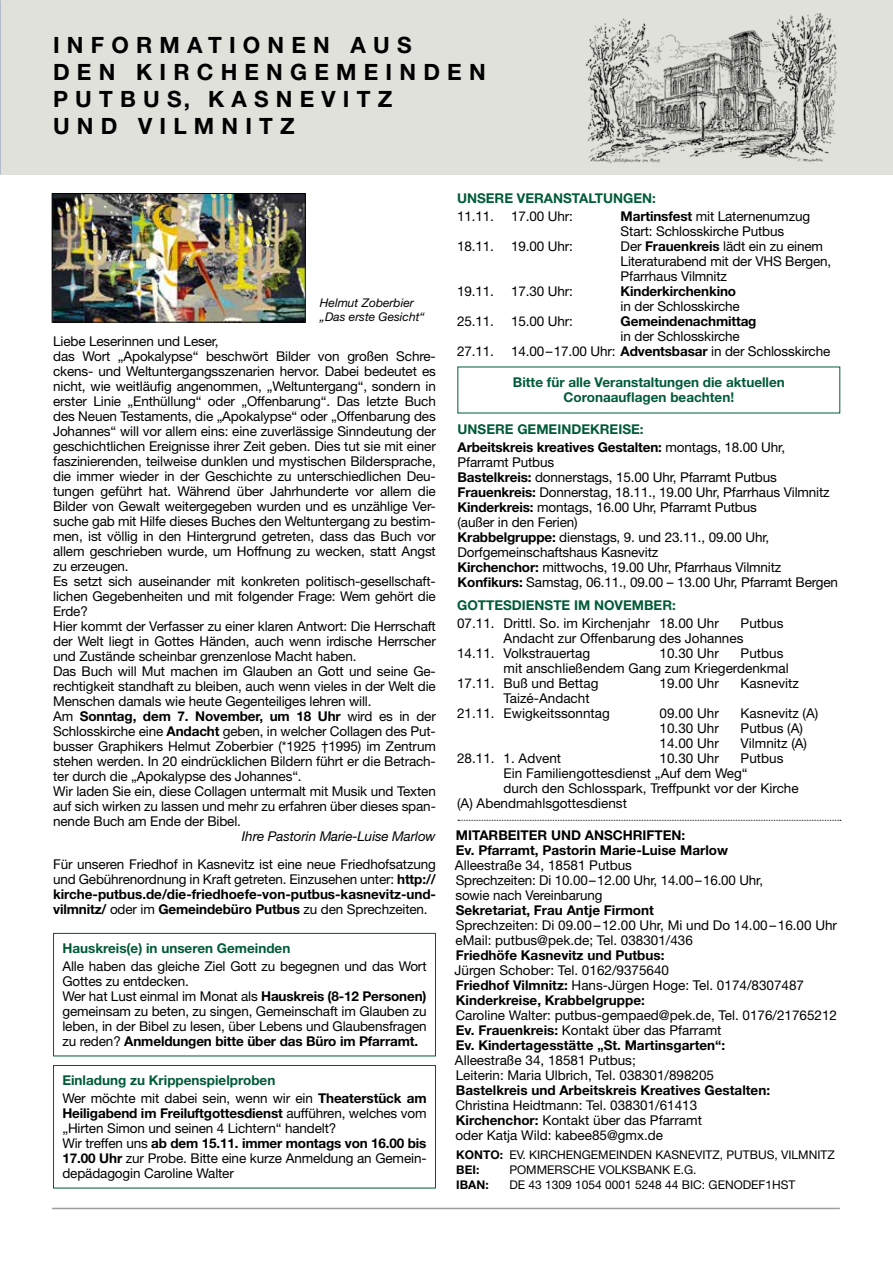
<style>
.page{position:relative;width:893px;height:1263px;background:#fff}
.page>*{position:absolute;margin:0;border:0;box-sizing:border-box;transform-origin:0 0}
.t1{font:700 22.5px/27px "Helvetica Neue LT Std";letter-spacing:.32em;color:#000}
.t2{font:13.5px/15px "Helvetica Neue LT Std";letter-spacing:-.01em;color:#000}
.t3{font:700 13.5px/15px "Helvetica Neue LT Std";color:#000}
.t4{font:700 13.5px/15px "Helvetica Neue LT Std";color:#005b37;text-align:center}
.t5{font:italic 13.5px "Helvetica Neue LT Std";letter-spacing:-.01em;color:#000}
.t6{font:12px/15px "Helvetica Neue LT Std";color:#000}
.t7{font:italic 12px/14.2px "Helvetica Neue LT";color:#000}
.t8{font:700 12px "Helvetica Neue LT Std";color:#000}
.s1{font-weight:700}
.s2{font-weight:700;color:#005b37}
.s3{color:#005b37}
.s4{font-weight:400}
</style>
<div class="page">
<hr style="left:52px;top:1208px;width:788px;height:1px;background:#9d9d9c">
<div style="left:1px;top:0;width:892px;height:174px;background:#dfe1da"></div>
<img style="left:585px;top:13px;width:252px;height:150px">
<svg style="left:458px;top:820px;width:383px;height:1px"></svg>
<div style="left:53px;top:933px;width:383px;height:123px;border:1px solid #005b37"></div>
<img style="left:54px;top:195px;width:249px;height:125px">
<div style="left:52px;top:193px;width:253px;height:129px;border:1px solid #000"></div>
<div style="left:53px;top:1065px;width:383px;height:123px;border:1px solid #005b37"></div>
<h1 class="t1" style="left:53px;top:31px;width:434px">INFORMATIONEN AUS<br>DEN KIRCHENGEMEINDEN<br>PUTBUS, KASNEVITZ<br>UND VILMNITZ</h1>
<p class="t7" style="left:320px;top:295px;width:106px">Helmut Zoberbier „Das erste Gesicht“</p>
<p class="t2" style="left:53px;top:333px;width:384px">Liebe Leserinnen und Leser,<br>das Wort „Apokalypse“ beschwört Bilder von großen Schre&shy;ckens- und Weltuntergangsszenarien hervor. Dabei bedeutet es nicht, wie weitläufig angenommen, „Weltuntergang“, sondern in erster Linie „Enthüllung“ oder „Offenbarung“. Das letzte Buch des Neuen Testaments, die „Apokalypse“ oder „Offenbarung des Johannes“ will vor allem eins: eine zuverlässige Sinndeutung der geschichtlichen Ereignisse ihrer Zeit geben. Dies tut sie mit einer faszinierenden, teilweise dunklen und mystischen Bildersprache, die immer wieder in der Geschichte zu unterschiedlichen Deu&shy;tungen geführt hat. Während über Jahrhunderte vor allem die Bilder von Gewalt weitergegeben wurden und es unzählige Ver&shy;suche gab mit Hilfe dieses Buches den Weltuntergang zu bestim&shy;men, ist völlig in den Hintergrund getreten, dass das Buch vor allem geschrieben wurde, um Hoffnung zu wecken, statt Angst zu erzeugen.<br>Es setzt sich auseinander mit konkreten politisch-gesellschaft&shy;lichen Gegebenheiten und mit folgender Frage: Wem gehört die Erde?<br>Hier kommt der Verfasser zu einer klaren Antwort: Die Herrschaft der Welt liegt in Gottes Händen, auch wenn irdische Herrscher und Zustände scheinbar grenzenlose Macht haben.<br>Das Buch will Mut machen im Glauben an Gott und seine Ge&shy;rechtigkeit standhaft zu bleiben, auch wenn vieles in der Welt die Menschen damals wie heute Gegenteiliges lehren will.<br>Am <span class="s1">Sonntag, dem 7. November, um 18 Uhr</span> wird es in der Schlosskirche eine <span class="s1">Andacht</span> geben, in welcher Collagen des Put&shy;busser Graphikers Helmut Zoberbier (*1925 †1995) im Zentrum stehen werden. In 20 eindrücklichen Bildern führt er die Betrach&shy;ter durch die „Apokalypse des Johannes“.<br>Wir laden Sie ein, diese Collagen untermalt mit Musik und Texten auf sich wirken zu lassen und mehr zu erfahren über dieses span&shy;nende Buch am Ende der Bibel.</p>
<p class="t5" style="left:242px;top:828px;width:195px">Ihre Pastorin Marie-Luise Marlow</p>
<p class="t2" style="left:53px;top:857px;width:384px;text-align:justify">Für unseren Friedhof in Kasnevitz ist eine neue Friedhofsatzung und Gebührenordnung in Kraft getreten. Einzusehen unter: <span class="s1">http:// kirche-putbus.de/die-friedhoefe-von-putbus-kasnevitz-und&shy;vilmnitz/</span> oder im <span class="s1">Gemeindebüro Putbus</span> zu den Sprechzeiten.</p>
<p class="t4" style="left:62px;top:940px;width:229px">Hauskreis(e) in unseren Gemeinden</p>
<p class="t2" style="left:62px;top:958px;width:366px">Alle haben das gleiche Ziel Gott zu begegnen und das Wort Gottes zu entdecken.<br>Wer hat Lust einmal im Monat als <span class="s1">Hauskreis (8-12 Personen) </span>gemeinsam zu beten, zu singen, Gemeinschaft im Glauben zu leben, in der Bibel zu lesen, über Lebens und Glaubensfragen zu reden? <span class="s1">Anmeldungen bitte über das Büro im Pfarramt.</span></p>
<p class="t2" style="left:62px;top:1071px;width:366px;line-height:18px"><span class="s2">Einladung zu Krippenspielproben<br></span>Wer möchte mit dabei sein, wenn wir ein <span class="s1">Theaterstück am</span></p>
<p class="t2" style="left:62px;top:1105px;width:366px"><span class="s1">Heiligabend im Freiluftgottesdienst</span> aufführen, welches vom „Hirten Simon und seinen 4 Lichtern“ handelt?<br>Wir treffen uns <span class="s1">ab dem 15.11. immer montags von 16.00 bis 17.00 Uhr</span> zur Probe. Bitte eine kurze Anmeldung an Gemein&shy;depädagogin Caroline Walter</p>
<p class="t4" style="left:457px;top:190px;width:200px">UNSERE VERANSTALTUNGEN:</p>
<p class="t2" style="left:457px;top:209px;width:38px">11.11.</p>
<p class="t2" style="left:511px;top:209px;width:63px">17.00 Uhr:</p>
<p class="t2" style="left:621px;top:209px;width:191px"><span class="s1">Martinsfest</span> mit Laternenumzug<br>Start: Schlosskirche Putbus</p>
<p class="t2" style="left:457px;top:239px;width:38px">18.11.</p>
<p class="t2" style="left:511px;top:239px;width:63px">19.00 Uhr:</p>
<p class="t2" style="left:621px;top:239px;width:212px">Der <span class="s1">Frauenkreis</span> lädt ein zu einem<br>Literaturabend mit der VHS Bergen,<br>Pfarrhaus Vilmnitz</p>
<p class="t2" style="left:457px;top:284px;width:38px">19.11.</p>
<p class="t2" style="left:511px;top:284px;width:63px">17.30 Uhr:</p>
<p class="t3" style="left:621px;top:283px;width:117px">Kinderkirchenkino</p>
<p class="t2" style="left:621px;top:299px;width:121px">in der Schlosskirche</p>
<p class="t2" style="left:457px;top:314px;width:38px">25.11.</p>
<p class="t2" style="left:511px;top:314px;width:63px">15.00 Uhr:</p>
<p class="t3" style="left:621px;top:313px;width:137px">Gemeindenachmittag</p>
<p class="t2" style="left:621px;top:329px;width:121px">in der Schlosskirche</p>
<p class="t2" style="left:457px;top:344px;width:38px">27.11.</p>
<p class="t2" style="left:511px;top:344px;width:321px">14.00–17.00 Uhr: <span class="s1">Adventsbasar</span> in der Schlosskirche</p>
<p class="t4" style="left:513px;top:375px;width:273px">Bitte für alle Veranstaltungen die aktuellen<br>Coronaauflagen beachten!</p>
<p class="t3" style="left:458px;top:420px;width:329px;line-height:18px"><span class="s3">UNSERE GEMEINDEKREISE:<br></span>Arbeitskreis kreatives Gestalten: <span class="s4">montags, 18.00 Uhr,</span></p>
<p class="t2" style="left:458px;top:455px;width:382px">Pfarramt Putbus<br><span class="s1">Bastelkreis:</span> donnerstags, 15.00 Uhr, Pfarramt Putbus <span class="s1">Frauenkreis:</span> Donnerstag, 18.11., 19.00 Uhr, Pfarrhaus Vilmnitz <span class="s1">Kinderkreis:</span> montags, 16.00 Uhr, Pfarramt Putbus<br>(außer in den Ferien)<br><span class="s1">Krabbelgruppe:</span> dienstags, 9. und 23.11., 09.00 Uhr, Dorfgemeinschaftshaus Kasnevitz<br><span class="s1">Kirchenchor:</span> mittwochs, 19.00 Uhr, Pfarrhaus Vilmnitz <span class="s1">Konfikurs:</span> Samstag, 06.11., 09.00 – 13.00 Uhr, Pfarramt Bergen</p>
<p class="t4" style="left:457px;top:597px;width:220px">GOTTESDIENSTE IM NOVEMBER:</p>
<p class="t2" style="left:457px;top:615px;width:263px">07.11. Drittl. So. im Kirchenjahr 18.00 Uhr</p>
<p class="t2" style="left:741px;top:615px;width:44px">Putbus</p>
<p class="t2" style="left:504px;top:630px;width:241px">Andacht zur Offenbarung des Johannes</p>
<p class="t2" style="left:457px;top:645px;width:135px">14.11. Volkstrauertag</p>
<p class="t2" style="left:660px;top:645px;width:61px">10.30 Uhr</p>
<p class="t2" style="left:741px;top:645px;width:44px">Putbus</p>
<p class="t2" style="left:504px;top:660px;width:287px">mit anschließendem Gang zum Kriegerdenkmal</p>
<p class="t2" style="left:457px;top:675px;width:143px">17.11. Buß und Bettag</p>
<p class="t2" style="left:660px;top:675px;width:61px">19.00 Uhr</p>
<p class="t2" style="left:741px;top:675px;width:60px">Kasnevitz</p>
<p class="t2" style="left:457px;top:690px;width:154px;text-indent:46px">Taizé-Andacht<br>21.11. Ewigkeitssonntag</p>
<p class="t2" style="left:660px;top:705px;width:61px">09.00 Uhr</p>
<p class="t2" style="left:741px;top:705px;width:79px">Kasnevitz (A)</p>
<p class="t2" style="left:660px;top:720px;width:61px">10.30 Uhr</p>
<p class="t2" style="left:741px;top:720px;width:64px">Putbus (A)</p>
<p class="t2" style="left:660px;top:735px;width:61px">14.00 Uhr</p>
<p class="t2" style="left:741px;top:735px;width:68px">Vilmnitz (A)</p>
<p class="t2" style="left:457px;top:750px;width:106px">28.11. 1. Advent</p>
<p class="t2" style="left:660px;top:750px;width:61px">10.30 Uhr</p>
<p class="t2" style="left:741px;top:750px;width:44px">Putbus</p>
<p class="t2" style="left:504px;top:765px;width:246px">Ein Familiengottesdienst „Auf dem Weg“</p>
<p class="t2" style="left:504px;top:780px;width:297px">durch den Schlosspark, Treffpunkt vor der Kirche</p>
<p class="t2" style="left:457px;top:795px;width:171px">(A) Abendmahlsgottesdienst</p>
<p class="t3" style="left:456px;top:827px;width:274px">MITARBEITER UND ANSCHRIFTEN:<br>Ev. Pfarramt, Pastorin Marie-Luise Marlow</p>
<p class="t2" style="left:455px;top:858px;width:310px">Alleestraße 34, 18581 Putbus<br>Sprechzeiten: Di 10.00–12.00 Uhr, 14.00–16.00 Uhr, sowie nach Vereinbarung</p>
<p class="t3" style="left:456px;top:902px;width:200px">Sekretariat, Frau Antje Firmont</p>
<p class="t2" style="left:455px;top:918px;width:383px">Sprechzeiten: Di 09.00–12.00 Uhr, Mi und Do 14.00–16.00 Uhr eMail: putbus@pek.de; Tel. 038301/436</p>
<p class="t3" style="left:456px;top:947px;width:210px">Friedhöfe Kasnevitz und Putbus:</p>
<p class="t2" style="left:455px;top:963px;width:351px">Jürgen Schober: Tel. 0162/9375640<br><span class="s1">Friedhof Vilmnitz:</span> Hans-Jürgen Hoge: Tel. 0174/8307487<br><span class="s1">Kinderkreise, Krabbelgruppe:</span></p>
<p class="t2" style="left:455px;top:1008px;width:383px">Caroline Walter: putbus-gempaed@pek.de, Tel. 0176/21765212<br><span class="s1">Ev. Frauenkreis:</span> Kontakt über das Pfarramt<br><span class="s1">Ev. Kindertagesstätte „St. Martinsgarten“:</span></p>
<p class="t2" style="left:455px;top:1053px;width:261px">Alleestraße 34, 18581 Putbus;<br>Leiterin: Maria Ulbrich, Tel. 038301/898205</p>
<p class="t3" style="left:456px;top:1082px;width:316px">Bastelkreis und Arbeitskreis Kreatives Gestalten:</p>
<p class="t2" style="left:455px;top:1098px;width:248px">Christina Heidtmann: Tel. 038301/61413<br><span class="s1">Kirchenchor:</span> Kontakt über das Pfarramt oder Katja Wild: kabee85@gmx.de</p>
<p class="t6" style="left:456px;top:1147px;width:380px"><span class="s1">KONTO:</span> EV. KIRCHENGEMEINDEN KASNEVITZ, PUTBUS, VILMNITZ<br><span class="s1">BEI:</span></p>
<p class="t6" style="left:509px;top:1162px;width:189px">POMMERSCHE VOLKSBANK E.G.</p>
<p class="t8" style="left:456px;top:1177px;width:34px">IBAN:</p>
<p class="t6" style="left:509px;top:1177px;width:288px">DE 43 1309 1054 0001 5248 44 BIC: GENODEF1HST</p>
</div>
